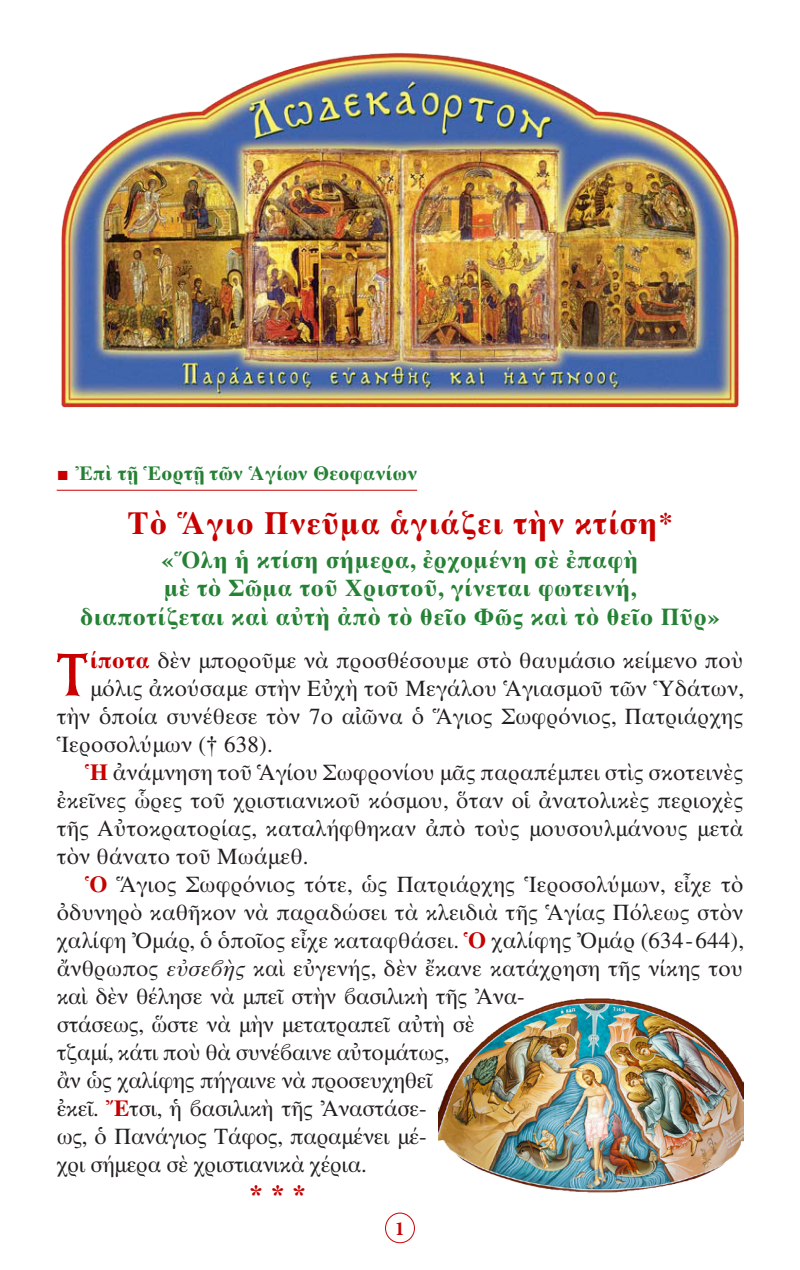
<style>
.page{position:relative;width:800px;height:1270px;background:#fff}
.page>*{position:absolute;margin:0;border:0;box-sizing:border-box;transform-origin:0 0}
.t1{font:60px "BYZIMAK";color:#c80000}
.t2{font:700 32px "CTOS Times Pro";letter-spacing:.04em;color:#c80000}
.Asteriskoi{font:28px "CTOS New Times Bold Test 1";color:#c80000}
.t3{font:700 24px "CTOS Times Pro";letter-spacing:.03em;color:#258134}
.t4{font:23px/28px "CTOS Times Pro";letter-spacing:-.01em;color:#231f20}
.t5{font:23px/28px "CTOS Times Pro";letter-spacing:.01em;color:#231f20;text-align:justify}
.t6{font:700 20px "CTOS Times Pro";letter-spacing:.02em;color:#258134}
.t7{font:700 20px "Minion Pro";color:#c80000}
.s1{font-family:"Times New Roman";font-weight:400;color:#c80000}
.s2{font-size:28px}
.s3{font-weight:700;color:#c80000}
.s4{font-family:"CTOS New Times Roman Test 1"}
.s5{font-style:italic}
</style>
<div class="page">
<div style="left:385px;top:1213px;width:30px;height:30px;border:1px solid #c80000;border-radius:50%"></div>
<hr style="left:57px;top:490px;width:360px;height:1px;background:#c80000">
<img style="left:61px;top:53px;width:678px;height:355px">
<img style="left:556px;top:1064px;width:187px;height:129px">
<img style="left:438px;top:998px;width:295px;height:192px">
<p class="t6" style="left:57px;top:456px;width:362px"><span class="s1">■</span> Ἐπὶ τῇ Ἑορτῇ τῶν Ἁγίων Θεοφανίων</p>
<p class="t2" style="left:127px;top:494px;width:547px">Τὸ Ἅγιο Πνεῦμα ἁγιάζει τὴν κτίση<span class="s2">*</span></p>
<p class="t3" style="left:162px;top:538px;width:478px">«Ὅλη ἡ κτίση σήμερα, ἐρχομένη σὲ ἐπαφὴ</p>
<p class="t3" style="left:164px;top:567px;width:474px">μὲ τὸ Σῶμα τοῦ Χριστοῦ, γίνεται φωτεινή,</p>
<p class="t3" style="left:80px;top:596px;width:641px">διαποτίζεται καὶ αὐτὴ ἀπὸ τὸ θεῖο Φῶς καὶ τὸ θεῖο Πῦρ»</p>
<p class="t1" style="left:55px;top:639px;width:37px">Τ</p>
<p class="t5" style="left:90px;top:644px;width:655px"><span class="s3">ίποτα</span> δὲν μποροῦμε νὰ προσθέσουμε στὸ θαυμάσιο κείμενο ποὺ</p>
<p class="t5" style="left:90px;top:672px;width:656px">μόλις ἀκούσαμε στὴν Εὐχὴ τοῦ Μεγάλου Ἁγιασμοῦ τῶν Ὑδάτων,</p>
<p class="t5" style="left:57px;top:700px;width:688px">τὴν ὁποία συνέθεσε τὸν 7ο αἰῶνα ὁ Ἅγιος Σωφρόνιος, Πατριάρχης</p>
<p class="t5" style="left:57px;top:728px;width:218px">Ἱεροσολύμων (<span class="s4">†</span> 638).</p>
<p class="t5" style="left:57px;top:756px;width:688px;text-indent:28px"><span class="s3">Ἡ</span> ἀνάμνηση τοῦ Ἁγίου Σωφρονίου μᾶς παραπέμπει στὶς σκοτεινὲς ἐκεῖνες ὧρες τοῦ χριστιανικοῦ κόσμου, ὅταν οἱ ἀνατολικὲς περιοχὲς τῆς Αὐτοκρατορίας, καταλήφθηκαν ἀπὸ τοὺς μουσουλμάνους μετὰ τὸν θάνατο τοῦ Μωάμεθ.</p>
<p class="t4" style="left:57px;top:868px;width:689px;text-indent:28px"><span class="s3">Ὁ</span> Ἅγιος Σωφρόνιος τότε, ὡς Πατριάρχης Ἱεροσολύμων, εἶχε τὸ ὀδυνηρὸ καθῆκον νὰ παραδώσει τὰ κλειδιὰ τῆς Ἁγίας Πόλεως στὸν χαλίφη Ὀμάρ, ὁ ὁποῖος εἶχε καταφθάσει. <span class="s3">Ὁ</span> χαλίφης Ὀμάρ (634-644), ἄνθρωπος <span class="s5">εὐσεβὴς</span> καὶ εὐγενής, δὲν ἔκανε κατάχρηση τῆς νίκης του καὶ δὲν θέλησε νὰ μπεῖ στὴν βασιλικὴ τῆς Ἀνα-<br>στάσεως, ὥστε νὰ μὴν μετατραπεῖ αὐτὴ σὲ<br>τζαμί, κάτι ποὺ θὰ συνέβαινε αὐτομάτως,<br>ἂν ὡς χαλίφης πήγαινε νὰ προσευχηθεῖ<br>ἐκεῖ. <span class="s3">Ἔ</span>τσι, ἡ βασιλικὴ τῆς Ἀναστάσε-<br>ως, ὁ Πανάγιος Τάφος, παραμένει μέ-<br>χρι σήμερα σὲ χριστιανικὰ χέρια.</p>
<p class="Asteriskoi" style="left:249px;top:1179px;width:59px">* * *</p>
<p class="t7" style="left:395px;top:1214px;width:11px">1</p>
</div>
